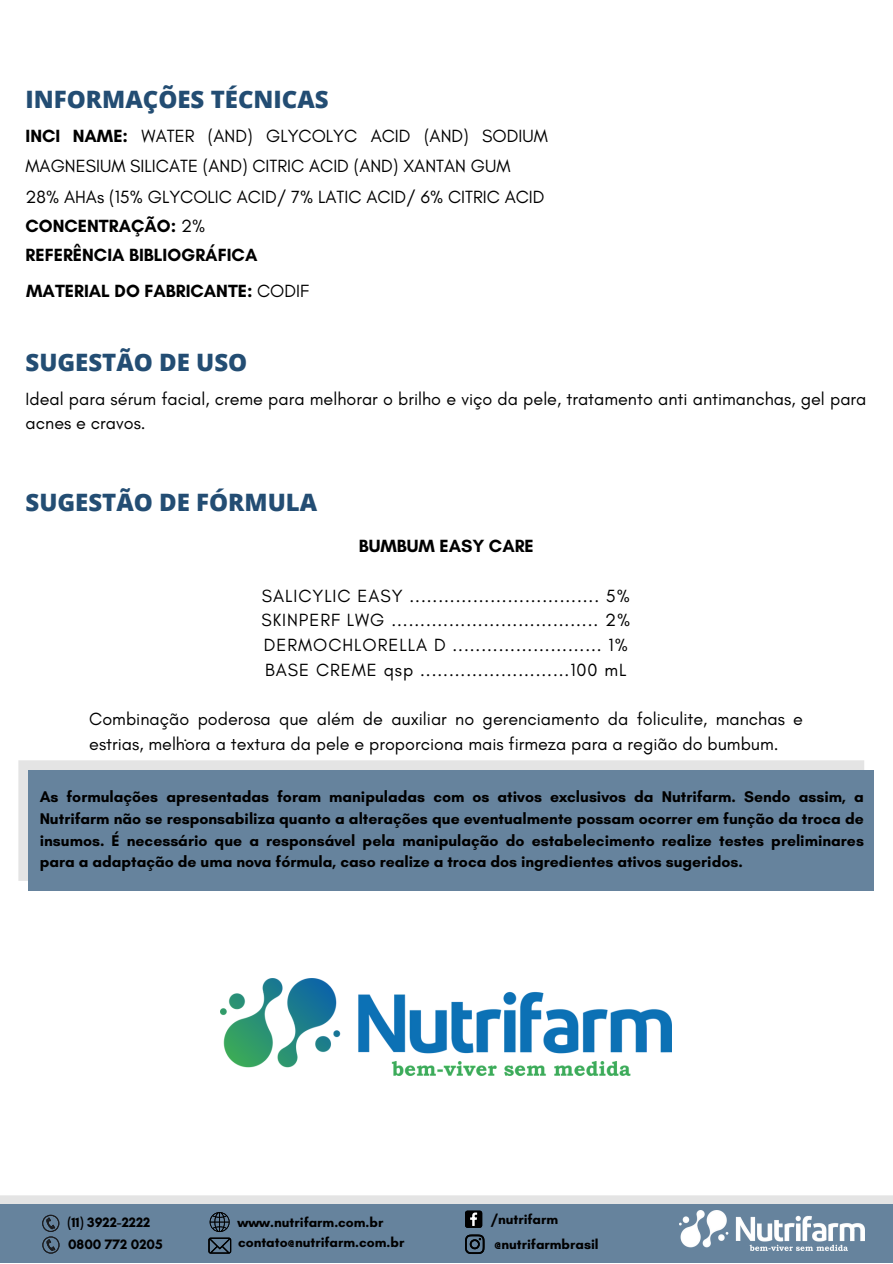
<style>
.page{position:relative;width:893px;height:1264px;background:#fff}
.page>*{position:absolute;margin:0;border:0;box-sizing:border-box;transform-origin:0 0}
.t1{font:800 24px "Open Sans";color:#234d73}
.t2{font:18px/24.8px "Glacial Indifference";color:#000}
.t3{font:18px/24.8px "Glacial Indifference";letter-spacing:.055em;color:#000}
.t4{font:700 18px/35.5px "Glacial Indifference";color:#000}
.t5{font:700 15.75px/21.8px "Glacial Indifference";color:#000;text-align:justify}
.t6{font:700 13.95px/20.4px "Glacial Indifference";color:#000}
.t7{font:800 9px "Open Sans";color:#000}
.s1{font-weight:700}
.s2{font-weight:400}
</style>
<div class="page">
<svg style="left:0;top:1195px;width:892px;height:9px;background:#e5e5e5"></svg>
<div style="left:0;top:1204px;width:892px;height:58px;background:#66839d"></div>
<svg style="left:465px;top:1234px;width:19px;height:19px"></svg>
<svg style="left:465px;top:1210px;width:17px;height:17px"></svg>
<svg style="left:208px;top:1212px;width:23px;height:41px"></svg>
<svg style="left:42px;top:1214px;width:17px;height:39px"></svg>
<img style="left:679px;top:1210px;width:185px;height:40px">
<img style="left:221px;top:978px;width:450px;height:97px">
<div style="left:18px;top:760px;width:846px;height:120px;background:#e4e4e4"></div>
<div style="left:28px;top:770px;width:846px;height:121px;background:#66839d"></div>
<h1 class="t1" style="left:26px;top:82px;width:305px">INFORMAÇÕES TÉCNICAS</h1>
<p class="t2" style="left:26px;top:121px;width:523px;line-height:30.3px"><span class="s1">INCI NAME:</span> WATER (AND) GLYCOLYC ACID (AND) SODIUM<br>MAGNESIUM SILICATE (AND) CITRIC ACID (AND) XANTAN GUM<br>28% AHAs (15% GLYCOLIC ACID/ 7% LATIC ACID/ 6% CITRIC ACID</p>
<p class="t4" style="left:26px;top:208px;width:181px">CONCENTRAÇÃO: <span class="s2">2%</span></p>
<p class="t4" style="left:26px;top:237px;width:285px">REFERÊNCIA BIBLIOGRÁFICA<br>MATERIAL DO FABRICANTE: <span class="s2">CODIF</span></p>
<h1 class="t1" style="left:26px;top:345px;width:223px">SUGESTÃO DE USO</h1>
<p class="t2" style="left:26px;top:386px;width:842px">Ideal para sérum facial, creme para melhorar o brilho e viço da pele, tratamento anti antimanchas, gel para acnes e cravos.</p>
<h1 class="t1" style="left:26px;top:485px;width:293px">SUGESTÃO DE FÓRMULA</h1>
<p class="t4" style="left:359px;top:528px;width:176px">BUMBUM EASY CARE</p>
<p class="t3" style="left:261px;top:583px;width:370px">SALICYLIC EASY ................................. 5% SKINPERF LWG .................................... 2% DERMOCHLORELLA D .......................... 1% BASE CREME qsp ..........................100 mL</p>
<p class="t2" style="left:89px;top:706px;width:715px">Combinação poderosa que além de auxiliar no gerenciamento da foliculite, manchas e estrias, melhora a textura da pele e proporciona mais firmeza para a região do bumbum.</p>
<p class="t7" style="left:184px;top:731px;width:4px">.</p>
<p class="t5" style="left:40px;top:785px;width:825px">As formulações apresentadas foram manipuladas com os ativos exclusivos da Nutrifarm. Sendo assim, a Nutrifarm não se responsabiliza quanto a alterações que eventualmente possam ocorrer em função da troca de insumos. É necessário que a responsável pela manipulação do estabelecimento realize testes preliminares para a adaptação de uma nova fórmula, caso realize a troca dos ingredientes ativos sugeridos.</p>
<p class="t6" style="left:67px;top:1212px;width:85px">(11) 3922-2222</p>
<p class="t6" style="left:237px;top:1211px;width:168px">www.nutrifarm.com.br contato@nutrifarm.com.br</p>
<p class="t6" style="left:491px;top:1206px;width:109px;line-height:25.2px">/nutrifarm @nutrifarmbrasil</p>
<p class="t6" style="left:68px;top:1234px;width:96px">0800 772 0205</p>
</div>
